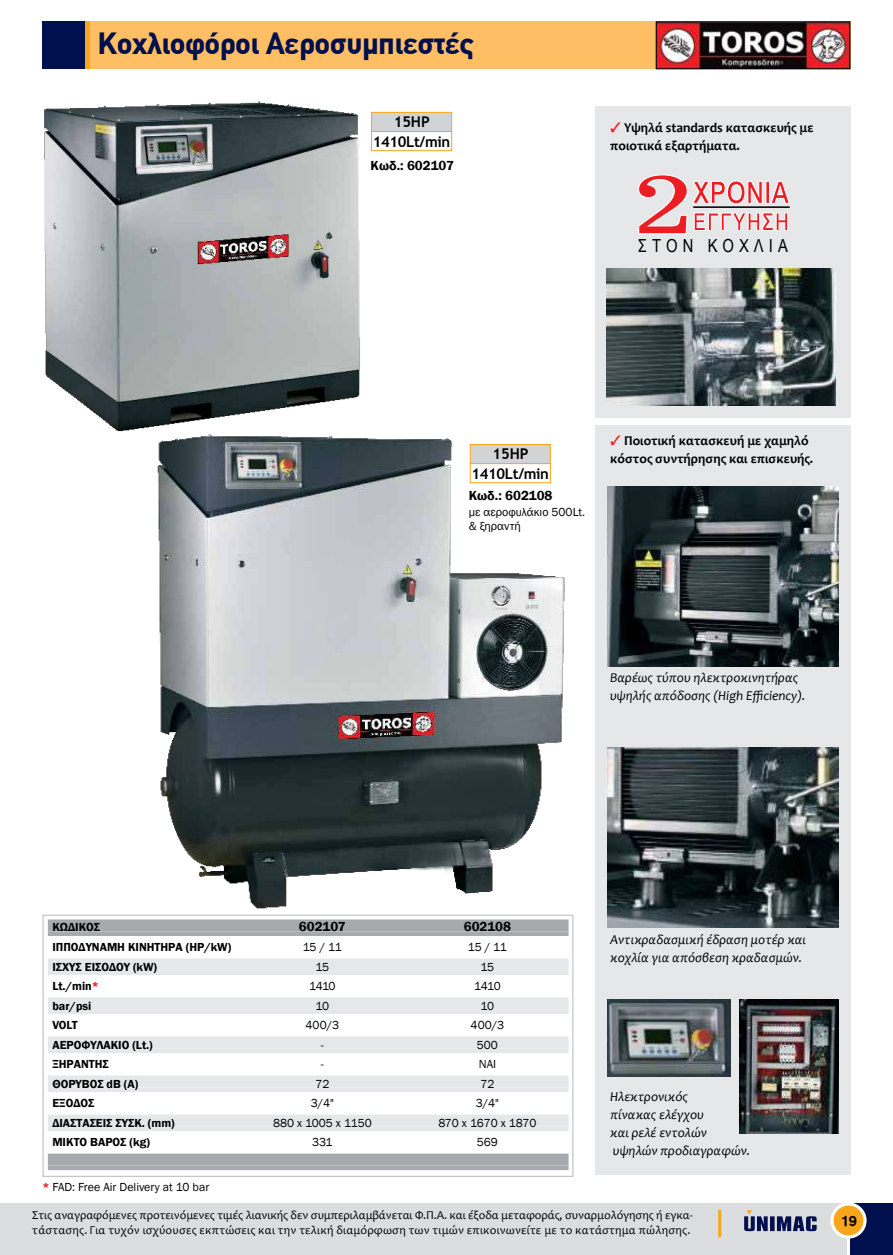
<style>
.page{position:relative;width:893px;height:1255px;background:#fff}
.page>*{position:absolute;margin:0;border:0;box-sizing:border-box;transform-origin:0 0}
.t1{font:700 30px "CF Din";color:#000f4d}
.t2{font:18px "Arial Narrow";letter-spacing:.28em;color:#000}
.t3{font:700 14.85px/19.5px "Trebuchet MS";letter-spacing:-.025em;color:#000;text-align:center}
.t4{font:14.4px "UB Helvetica Bold";color:#000}
.t5{font:italic 13.5px/18px "Candara";color:#000}
.t6{font:700 13.5px/18px "Candara";color:#000}
.t7{font:600 13.5px "Franklin Gothic";color:#000}
.t8{font:12px/14.4px "Candara";letter-spacing:-.01em;color:#000}
.t9{font:12px/14.4px "Franklin Gothic";color:#000}
.t10{font:600 12px "Franklin Gothic";color:#000}
.s1{color:#ed1d24}
.s2{font-weight:600;color:#ed1d24}
</style>
<div class="page">
<div style="left:43px;top:21px;width:42px;height:48px;background:#000f4d"></div>
<div style="left:89px;top:21px;width:761px;height:48px;background:#fdbe64"></div>
<hr style="left:85px;top:21px;width:4px;height:48px;background:#faa61a">
<div style="left:850px;top:1203px;width:43px;height:51px;background:#000f4d"></div>
<div style="left:0;top:1203px;width:847px;height:51px;background:#dcddde"></div>
<hr style="left:718px;top:1209px;width:3px;height:27px;background:#faa61a">
<svg style="left:744px;top:1210px;width:73px;height:21px"></svg>
<svg style="left:830px;top:1202px;width:37px;height:36px"></svg>
<div style="left:834px;top:1205px;width:29px;height:30px;background:#faa61a;border-radius:50%"></div>
<img style="left:44px;top:101px;width:316px;height:331px">
<img style="left:131px;top:425px;width:434px;height:484px">
<svg style="left:42px;top:914px;width:532px;height:263px"></svg>
<div style="left:48px;top:919px;width:521px;height:12px;background:#a7a9ac"></div>
<svg style="left:48px;top:931px;width:521px;height:4px;background:#acaeb1"></svg>
<div style="left:48px;top:958px;width:521px;height:12px;background:#e6e7e8"></div>
<hr style="left:48px;top:970px;width:521px;height:4px;background:#e6e7e8">
<div style="left:48px;top:997px;width:521px;height:12px;background:#e6e7e8"></div>
<hr style="left:48px;top:1009px;width:521px;height:4px;background:#e6e7e8">
<div style="left:48px;top:1036px;width:521px;height:12px;background:#e6e7e8"></div>
<hr style="left:48px;top:1048px;width:521px;height:4px;background:#e6e7e8">
<div style="left:48px;top:1075px;width:521px;height:12px;background:#e6e7e8"></div>
<hr style="left:48px;top:1087px;width:521px;height:4px;background:#e6e7e8">
<div style="left:48px;top:1114px;width:521px;height:12px;background:#e6e7e8"></div>
<hr style="left:48px;top:1126px;width:521px;height:4px;background:#e6e7e8">
<div style="left:48px;top:1153px;width:521px;height:12px;background:#a7a9ac"></div>
<svg style="left:48px;top:1165px;width:521px;height:4px;background:#acadb0"></svg>
<div style="left:595px;top:106px;width:255px;height:311px;background:#e6e7e8"></div>
<div style="left:595px;top:425px;width:255px;height:749px;background:#e6e7e8"></div>
<img style="left:607px;top:486px;width:231px;height:180px">
<img style="left:607px;top:747px;width:231px;height:180px">
<img style="left:740px;top:999px;width:98px;height:134px">
<img style="left:607px;top:268px;width:229px;height:137px">
<svg style="left:638px;top:174px;width:152px;height:60px"></svg>
<hr style="left:693px;top:206px;width:97px;height:2px;background:#000">
<img style="left:607px;top:999px;width:124px;height:77px">
<img style="left:658px;top:23px;width:190px;height:44px">
<div style="left:656px;top:21px;width:194px;height:48px;border:1px solid #000"></div>
<div style="left:371px;top:112px;width:81px;height:20px;background:#d1d3d4;border:1px solid #faa61a"></div>
<div style="left:371px;top:131px;width:81px;height:20px;background:#fff;border:1px solid #faa61a"></div>
<div style="left:470px;top:444px;width:81px;height:20px;background:#d1d3d4;border:1px solid #faa61a"></div>
<div style="left:470px;top:463px;width:81px;height:20px;background:#fff;border:1px solid #faa61a"></div>
<h1 class="t1" style="left:98px;top:21px;width:378px">Κοχλιοφόροι Αεροσυμπιεστές</h1>
<p class="t3" style="left:373px;top:112px;width:79px">15HP<br>1410Lt/min</p>
<p class="t7" style="left:370px;top:157px;width:85px">Κωδ.: 602107</p>
<p class="t6" style="left:610px;top:118px;width:205px"><span class="s1">✓</span> Υψηλά standards κατασκευής με ποιοτικά εξαρτήματα.</p>
<h2 class="t2" style="left:638px;top:232px;width:151px">ΣΤΟΝ ΚΟΧΛΙΑ</h2>
<p class="t3" style="left:472px;top:444px;width:79px">15HP<br>1410Lt/min</p>
<p class="t7" style="left:469px;top:487px;width:85px">Κωδ.: 602108</p>
<p class="t9" style="left:469px;top:504px;width:118px">με αεροφυλάκιο 500Lt. &amp; ξηραντή</p>
<p class="t6" style="left:610px;top:431px;width:205px"><span class="s1">✓</span> Ποιοτική κατασκευή με χαμηλό κόστος συντήρησης και επισκευής.</p>
<p class="t5" style="left:610px;top:668px;width:197px">Βαρέως τύπου ηλεκτροκινητήρας υψηλής απόδοσης (High Efficiency).</p>
<p class="t10" style="left:52px;top:920px;width:49px">ΚΩΔΙΚΟΣ</p>
<p class="t7" style="left:299px;top:918px;width:48px">602107</p>
<p class="t7" style="left:464px;top:918px;width:49px">602108</p>
<p class="t10" style="left:52px;top:939px;width:180px">ΙΠΠΟΔΥΝΑΜΗ ΚΙΝΗΤΗΡΑ (HP/kW)</p>
<p class="t9" style="left:303px;top:940px;width:41px">15 / 11</p>
<p class="t9" style="left:468px;top:940px;width:41px">15 / 11</p>
<p class="t10" style="left:52px;top:959px;width:106px">ΙΣΧΥΣ ΕΙΣΟΔΟΥ (kW)</p>
<p class="t9" style="left:315px;top:959px;width:15px">15</p>
<p class="t9" style="left:480px;top:959px;width:15px">15</p>
<p class="t10" style="left:52px;top:978px;width:48px">Lt./min<span class="s1">*</span></p>
<p class="t9" style="left:309px;top:979px;width:28px">1410</p>
<p class="t9" style="left:474px;top:979px;width:28px">1410</p>
<p class="t10" style="left:52px;top:998px;width:40px">bar/psi</p>
<p class="t9" style="left:316px;top:998px;width:15px">10</p>
<p class="t9" style="left:481px;top:998px;width:15px">10</p>
<p class="t10" style="left:52px;top:1017px;width:27px">VOLT</p>
<p class="t9" style="left:306px;top:1018px;width:35px">400/3</p>
<p class="t9" style="left:471px;top:1018px;width:35px">400/3</p>
<p class="t10" style="left:52px;top:1037px;width:102px">ΑΕΡΟΦΥΛΑΚΙΟ (Lt.)</p>
<p class="t9" style="left:321px;top:1037px;width:4px">-</p>
<p class="t9" style="left:477px;top:1037px;width:23px">500</p>
<p class="t10" style="left:52px;top:1056px;width:58px">ΞΗΡΑΝΤΗΣ</p>
<p class="t9" style="left:321px;top:1057px;width:4px">-</p>
<p class="t9" style="left:479px;top:1057px;width:19px">ΝΑΙ</p>
<p class="t10" style="left:52px;top:1076px;width:87px">ΘΟΡΥΒΟΣ dB (A)</p>
<p class="t9" style="left:315px;top:1076px;width:16px">72</p>
<p class="t9" style="left:480px;top:1076px;width:16px">72</p>
<p class="t10" style="left:52px;top:1095px;width:44px">ΕΞΟΔΟΣ</p>
<p class="t9" style="left:311px;top:1096px;width:25px">3/4"</p>
<p class="t9" style="left:476px;top:1096px;width:25px">3/4"</p>
<p class="t10" style="left:52px;top:1115px;width:124px">ΔΙΑΣΤΑΣΕΙΣ ΣΥΣΚ. (mm)</p>
<p class="t9" style="left:273px;top:1115px;width:100px">880 x 1005 x 1150</p>
<p class="t9" style="left:438px;top:1115px;width:100px">870 x 1670 x 1870</p>
<p class="t10" style="left:52px;top:1134px;width:99px">ΜΙΚΤΟ ΒΑΡΟΣ (kg)</p>
<p class="t9" style="left:312px;top:1135px;width:22px">331</p>
<p class="t9" style="left:477px;top:1135px;width:23px">569</p>
<p class="t9" style="left:43px;top:1179px;width:168px"><span class="s2">*</span> FAD: Free Air Delivery at 10 bar</p>
<p class="t5" style="left:610px;top:930px;width:198px">Αντικραδασμική έδραση μοτέρ και κοχλία για απόσβεση κραδασμών.</p>
<p class="t5" style="left:610px;top:1087px;width:142px">Ηλεκτρονικός<br>πίνακας ελέγχου<br>και ρελέ εντολών υψηλών προδιαγραφών.</p>
<p class="t8" style="left:32px;top:1208px;width:662px">Στις αναγραφόμενες προτεινόμενες τιμές λιανικής δεν συμπεριλαμβάνεται Φ.Π.Α. και έξοδα μεταφοράς, συναρμολόγησης ή εγκα&shy;τάστασης. Για τυχόν ισχύουσες εκπτώσεις και την τελική διαμόρφωση των τιμών επικοινωνείτε με το κατάστημα πώλησης.</p>
<p class="t4" style="left:840px;top:1212px;width:18px">19</p>
</div>
